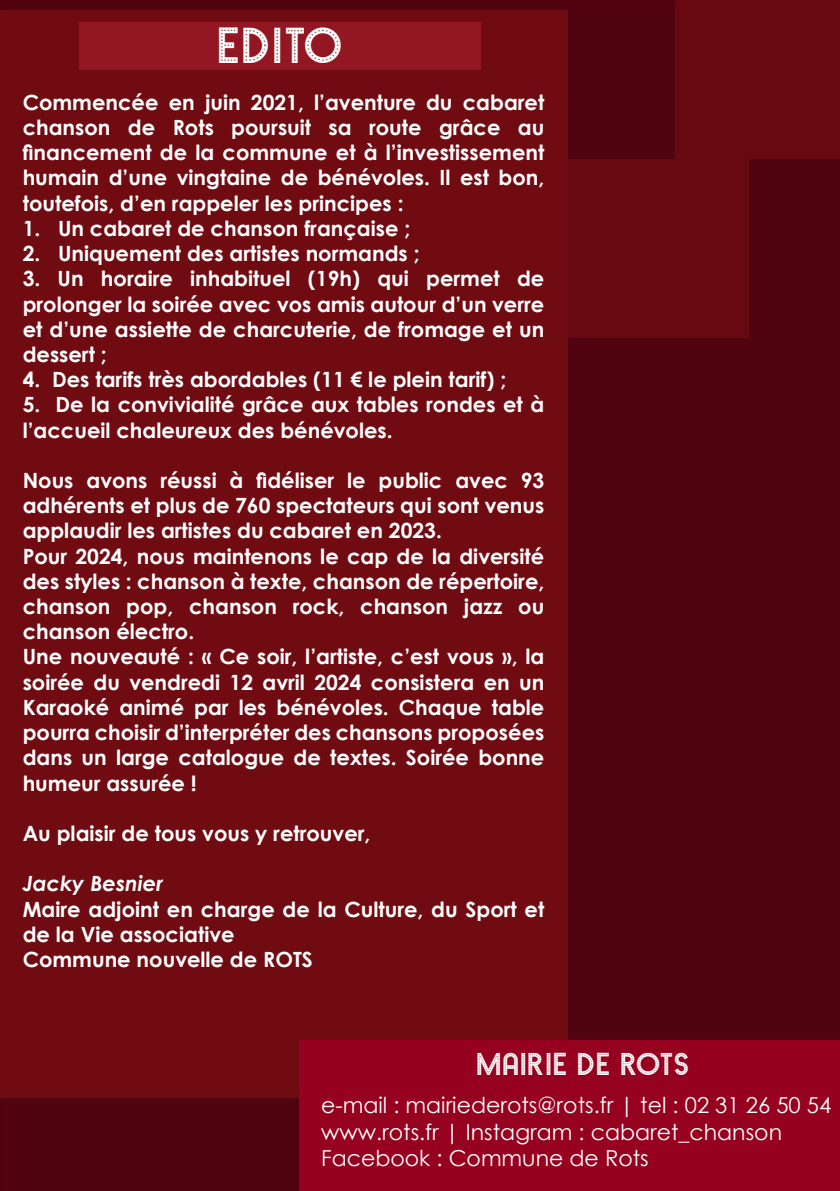
<style>
.page{position:relative;width:840px;height:1191px;background:#fff}
.page>*{position:absolute;margin:0;border:0;box-sizing:border-box;transform-origin:0 0}
.t1{font:300 48px "Neon";color:#fff}
.t2{font:300 30px "Neon";color:#fff}
.t3{font:24px "Minion Pro";color:#fff}
.t4{font:22px "Century Gothic";color:#fff}
.t5{font:700 21px/25.2px "Century Gothic";color:#fff;text-align:justify}
.t6{font:italic 700 21px "Century Gothic";color:#fff}
</style>
<div class="page">
<div style="left:0;top:0;width:839px;height:1191px;background:#50040f"></div>
<div style="left:0;top:10px;width:567px;height:1087px;background:#700b12"></div>
<div style="left:79px;top:22px;width:401px;height:48px;background:#931722"></div>
<div style="left:675px;top:0;width:164px;height:159px;background:#680912"></div>
<div style="left:567px;top:159px;width:181px;height:178px;background:#680912"></div>
<div style="left:299px;top:1040px;width:540px;height:151px;background:#96011f"></div>
<p class="t1" style="left:216px;top:22px;width:128px">EDITO</p>
<p class="t5" style="left:23px;top:89px;width:523px">Commencée en juin 2021, l’aventure du cabaret chanson de Rots poursuit sa route grâce au financement de la commune et à l’investissement humain d’une vingtaine de bénévoles. Il est bon, toutefois, d’en rappeler les principes :</p>
<p class="t5" style="left:23px;top:215px;width:389px">1. Un cabaret de chanson française ;</p>
<p class="t5" style="left:23px;top:240px;width:398px">2. Uniquement des artistes normands ;</p>
<p class="t5" style="left:23px;top:265px;width:523px">3. Un horaire inhabituel (19h) qui permet de prolonger la soirée avec vos amis autour d’un verre et d’une assiette de charcuterie, de fromage et un dessert ;</p>
<p class="t5" style="left:23px;top:366px;width:484px">4. Des tarifs très abordables (11 € le plein tarif) ;</p>
<p class="t5" style="left:23px;top:391px;width:523px">5. De la convivialité grâce aux tables rondes et à l’accueil chaleureux des bénévoles.</p>
<p class="t5" style="left:23px;top:467px;width:523px">Nous avons réussi à fidéliser le public avec 93 adhérents et plus de 760 spectateurs qui sont venus applaudir les artistes du cabaret en 2023.</p>
<p class="t5" style="left:23px;top:542px;width:523px">Pour 2024, nous maintenons le cap de la diversité des styles : chanson à texte, chanson de répertoire, chanson pop, chanson rock, chanson jazz ou chanson électro.</p>
<p class="t5" style="left:23px;top:643px;width:523px">Une nouveauté : « Ce soir, l’artiste, c’est vous », la soirée du vendredi 12 avril 2024 consistera en un Karaoké animé par les bénévoles. Chaque table pourra choisir d’interpréter des chansons proposées dans un large catalogue de textes. Soirée bonne humeur assurée !</p>
<p class="t5" style="left:23px;top:819px;width:349px">Au plaisir de tous vous y retrouver,</p>
<p class="t6" style="left:23px;top:867px;width:142px">Jacky Besnier</p>
<p class="t5" style="left:23px;top:895px;width:523px">Maire adjoint en charge de la Culture, du Sport et de la Vie associative</p>
<p class="t5" style="left:23px;top:945px;width:291px">Commune nouvelle de ROTS</p>
<p class="t2" style="left:476px;top:1049px;width:215px">MAIRIE DE ROTS</p>
<p class="t4" style="left:321px;top:1090px;width:511px">e-mail : mairiederots@rots.fr | tel : 02 31 26 50 54</p>
<p class="t4" style="left:321px;top:1116px;width:462px">www.rots.fr | Instagram : cabaret_chanson</p>
<p class="t4" style="left:321px;top:1142px;width:329px">Facebook : Commune de Rots</p>
<p class="t3" style="left:700px;top:1126px;width:13px">1</p>
</div>
